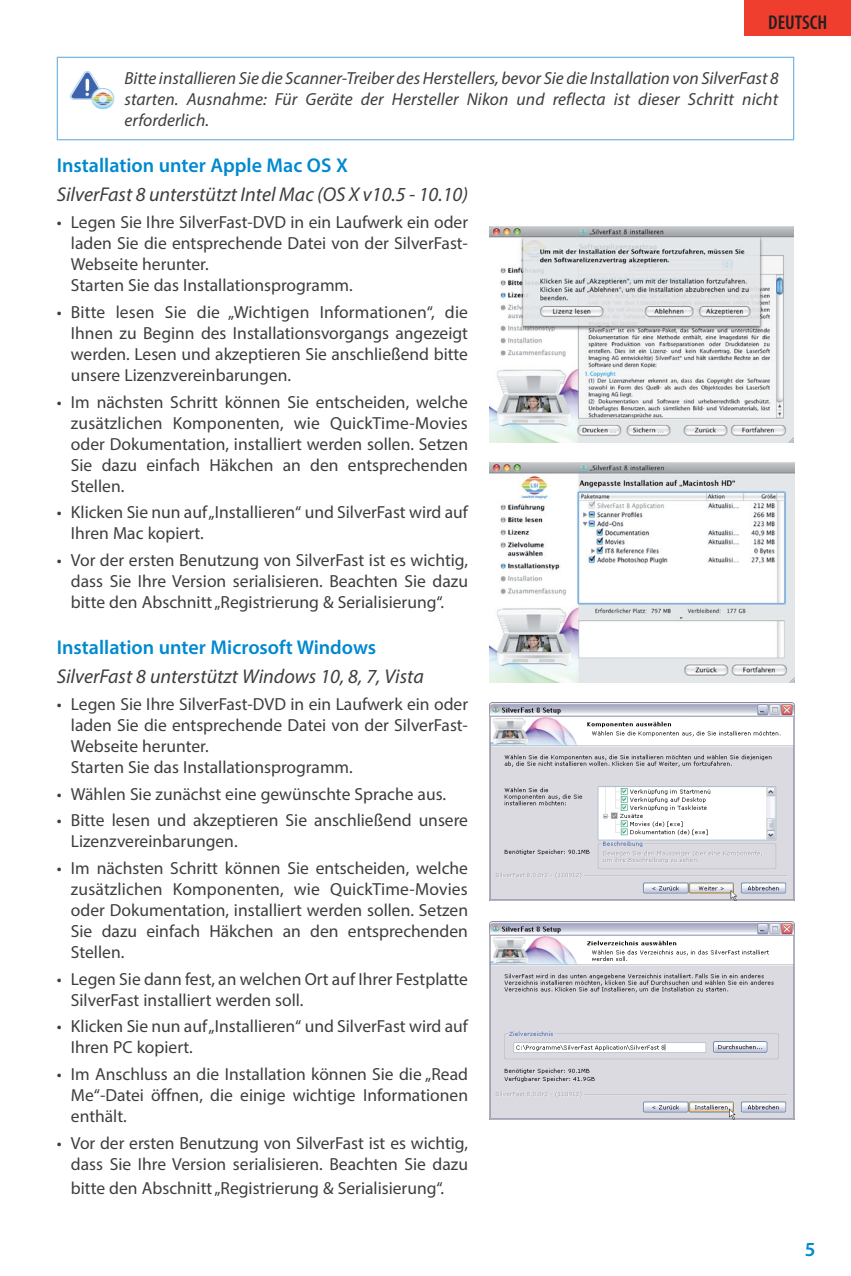
<style>
.page{position:relative;width:851px;height:1276px;background:#fff}
.page>*{position:absolute;margin:0;border:0;box-sizing:border-box;transform-origin:0 0}
.t1{font:italic 20px "Myriad Pro";color:#3e3e3f}
.t2{font:600 20px "Myriad Pro";color:#0089cf}
.t3{font:600 condensed 20px "Myriad Pro";color:#231f20}
.t4{font:17.5px/21px "Myriad Pro";color:#3e3e3f}
.t5{font:italic 17.5px/21px "Myriad Pro";letter-spacing:.005em;color:#3e3e3f;text-align:justify}
</style>
<div class="page">
<div style="left:744px;top:0;width:106px;height:35px;background:#ef3e2e"></div>
<img style="left:489px;top:227px;width:304px;height:216px">
<img style="left:489px;top:462px;width:305px;height:221px">
<img style="left:489px;top:921px;width:305px;height:198px">
<img style="left:489px;top:702px;width:305px;height:198px">
<div style="left:57px;top:57px;width:737px;height:83px;border:1px solid #7ab7e4"></div>
<img style="left:71px;top:71px;width:43px;height:39px">
<p class="t3" style="left:768px;top:10px;width:61px">DEUTSCH</p>
<p class="t5" style="left:124px;top:67px;width:655px">Bitte installieren Sie die Scanner-Treiber des Herstellers, bevor Sie die Installation von SilverFast 8 starten. Ausnahme: Für Geräte der Hersteller Nikon und reflecta ist dieser Schritt nicht erforderlich.</p>
<p class="t2" style="left:57px;top:152px;width:292px">Installation unter Apple Mac OS X</p>
<p class="t1" style="left:57px;top:182px;width:413px">SilverFast 8 unterstützt Intel Mac (OS X v10.5 - 10.10)</p>
<p class="t4" style="left:71px;top:211px;width:398px;text-indent:-14px">• Legen Sie Ihre SilverFast-DVD in ein Laufwerk ein oder laden Sie die entsprechende Datei von der SilverFast-Webseite herunter.<br>Starten Sie das Installationsprogramm.</p>
<p class="t4" style="left:71px;top:301px;width:398px;text-align:justify;text-indent:-14px">• Bitte lesen Sie die „Wichtigen Informationen“, die Ihnen zu Beginn des Installationsvorgangs angezeigt werden. Lesen und akzeptieren Sie anschließend bitte unsere Lizenzvereinbarungen.</p>
<p class="t4" style="left:71px;top:391px;width:398px;text-align:justify;text-indent:-14px">• Im nächsten Schritt können Sie entscheiden, welche zusätzlichen Komponenten, wie QuickTime-Movies oder Dokumentation, installiert werden sollen. Setzen Sie dazu einfach Häkchen an den entsprechenden Stellen.</p>
<p class="t4" style="left:71px;top:501px;width:398px;text-indent:-14px">• Klicken Sie nun auf „Installieren“ und SilverFast wird auf<br>Ihren Mac kopiert.</p>
<p class="t4" style="left:71px;top:549px;width:398px;text-align:justify;text-indent:-14px">• Vor der ersten Benutzung von SilverFast ist es wichtig, dass Sie Ihre Version serialisieren. Beachten Sie dazu bitte den Abschnitt „Registrierung &amp; Serialisierung“.</p>
<p class="t2" style="left:57px;top:634px;width:321px">Installation unter Microsoft Windows</p>
<p class="t1" style="left:57px;top:664px;width:368px">SilverFast 8 unterstützt Windows 10, 8, 7, Vista</p>
<p class="t4" style="left:71px;top:693px;width:398px;text-indent:-14px">• Legen Sie Ihre SilverFast-DVD in ein Laufwerk ein oder laden Sie die entsprechende Datei von der SilverFast-Webseite herunter.<br>Starten Sie das Installationsprogramm.</p>
<p class="t4" style="left:57px;top:783px;width:391px">• Wählen Sie zunächst eine gewünschte Sprache aus.</p>
<p class="t4" style="left:71px;top:809px;width:398px;text-indent:-14px">• Bitte lesen und akzeptieren Sie anschließend unsere<br>Lizenzvereinbarungen.</p>
<p class="t4" style="left:71px;top:857px;width:398px;text-align:justify;text-indent:-14px">• Im nächsten Schritt können Sie entscheiden, welche zusätzlichen Komponenten, wie QuickTime-Movies oder Dokumentation, installiert werden sollen. Setzen Sie dazu einfach Häkchen an den entsprechenden Stellen.</p>
<p class="t4" style="left:71px;top:968px;width:398px;text-indent:-14px">• Legen Sie dann fest, an welchen Ort auf Ihrer Festplatte<br>SilverFast installiert werden soll.</p>
<p class="t4" style="left:71px;top:1015px;width:398px;text-indent:-14px">• Klicken Sie nun auf „Installieren“ und SilverFast wird auf<br>Ihren PC kopiert.</p>
<p class="t4" style="left:71px;top:1063px;width:398px;text-align:justify;text-indent:-14px">• Im Anschluss an die Installation können Sie die „Read Me“-Datei öffnen, die einige wichtige Informationen enthält.</p>
<p class="t4" style="left:57px;top:1132px;width:413px;text-align:right">• Vor der ersten Benutzung von SilverFast ist es wichtig, dass Sie Ihre Version serialisieren. Beachten Sie dazu</p>
<p class="t4" style="left:71px;top:1177px;width:374px">bitte den Abschnitt „Registrierung &amp; Serialisierung“.</p>
<p class="t2" style="left:804px;top:1236px;width:12px">5</p>
</div>
